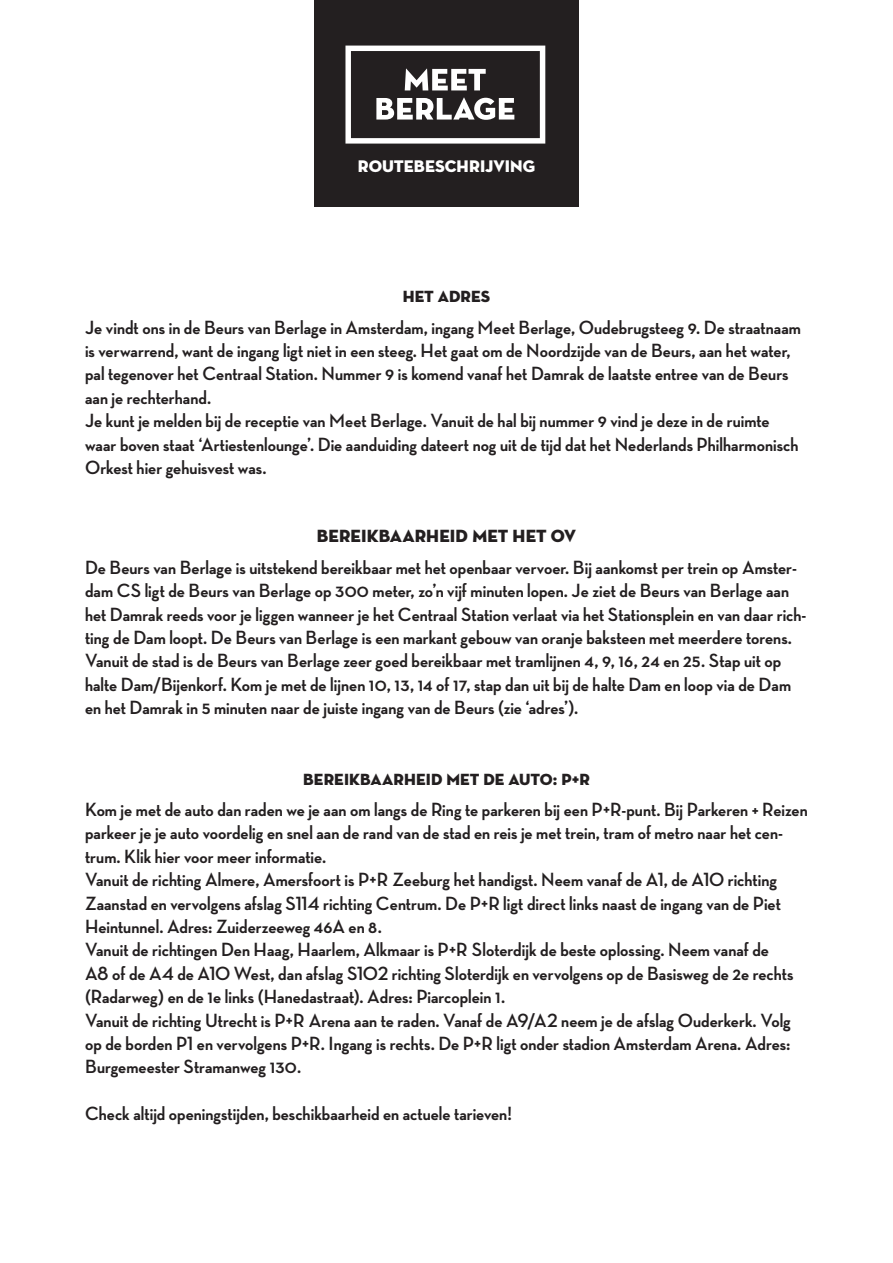
<style>
.page{position:relative;width:893px;height:1263px;background:#fff}
.page>*{position:absolute;margin:0;border:0;box-sizing:border-box;transform-origin:0 0}
.t1{font:700 19.5px/23.4px "Neutra Disp";color:#231f20}
.t2{font:18px "Neutra Disp Titling";letter-spacing:.005em;color:#231f20}
.t3{font:17.1px "Neutra Disp Titling";color:#fff}
.t4{font:16.5px "Neutra Disp Titling";letter-spacing:.01em;color:#231f20}
</style>
<div class="page">
<div style="left:314px;top:0;width:265px;height:206px;background:#231f20"></div>
<svg style="left:345px;top:46px;width:200px;height:98px"></svg>
<p class="t3" style="left:358px;top:156px;width:179px">ROUTEBESCHRIJVING</p>
<p class="t4" style="left:403px;top:286px;width:89px">HET ADRES</p>
<p class="t1" style="left:85px;top:316px;width:717px">Je vindt ons in de Beurs van Berlage in Amsterdam, ingang Meet Berlage, Oudebrugsteeg 9. De straatnaam is verwarrend, want de ingang ligt niet in een steeg. Het gaat om de Noordzijde van de Beurs, aan het water, pal tegenover het Centraal Station. Nummer 9 is komend vanaf het Damrak de laatste entree van de Beurs aan je rechterhand.</p>
<p class="t1" style="left:85px;top:409px;width:715px">Je kunt je melden bij de receptie van Meet Berlage. Vanuit de hal bij nummer 9 vind je deze in de ruimte waar boven staat ‘Artiestenlounge’. Die aanduiding dateert nog uit de tijd dat het Nederlands Philharmonisch<br>Orkest hier gehuisvest was.</p>
<p class="t2" style="left:317px;top:525px;width:261px">BEREIKBAARHEID MET HET OV</p>
<p class="t1" style="left:85px;top:556px;width:723px">De Beurs van Berlage is uitstekend bereikbaar met het openbaar vervoer. Bij aankomst per trein op Amster&shy;dam CS ligt de Beurs van Berlage op 300 meter, zo’n vijf minuten lopen. Je ziet de Beurs van Berlage aan het Damrak reeds voor je liggen wanneer je het Centraal Station verlaat via het Stationsplein en van daar rich&shy;ting de Dam loopt. De Beurs van Berlage is een markant gebouw van oranje baksteen met meerdere torens.</p>
<p class="t1" style="left:85px;top:649px;width:707px">Vanuit de stad is de Beurs van Berlage zeer goed bereikbaar met tramlijnen 4, 9, 16, 24 en 25. Stap uit op halte Dam/Bijenkorf. Kom je met de lijnen 10, 13, 14 of 17, stap dan uit bij de halte Dam en loop via de Dam en het Damrak in 5 minuten naar de juiste ingang van de Beurs (zie ‘adres’).</p>
<p class="t4" style="left:303px;top:768px;width:288px">BEREIKBAARHEID MET DE AUTO: P+R</p>
<p class="t1" style="left:85px;top:798px;width:724px">Kom je met de auto dan raden we je aan om langs de Ring te parkeren bij een P+R-punt. Bij Parkeren + Reizen parkeer je je auto voordelig en snel aan de rand van de stad en reis je met trein, tram of metro naar het cen&shy;trum. Klik hier voor meer informatie.</p>
<p class="t1" style="left:85px;top:868px;width:697px">Vanuit de richting Almere, Amersfoort is P+R Zeeburg het handigst. Neem vanaf de A1, de A10 richting<br>Zaanstad en vervolgens afslag S114 richting Centrum. De P+R ligt direct links naast de ingang van de Piet<br>Heintunnel. Adres: Zuiderzeeweg 46A en 8.</p>
<p class="t1" style="left:85px;top:938px;width:710px">Vanuit de richtingen Den Haag, Haarlem, Alkmaar is P+R Sloterdijk de beste oplossing. Neem vanaf de<br>A8 of de A4 de A10 West, dan afslag S102 richting Sloterdijk en vervolgens op de Basisweg de 2e rechts (Radarweg) en de 1e links (Hanedastraat). Adres: Piarcoplein 1.</p>
<p class="t1" style="left:85px;top:1009px;width:707px;text-align:justify">Vanuit de richting Utrecht is P+R Arena aan te raden. Vanaf de A9/A2 neem je de afslag Ouderkerk. Volg op de borden P1 en vervolgens P+R. Ingang is rechts. De P+R ligt onder stadion Amsterdam Arena. Adres:<br>Burgemeester Stramanweg 130.</p>
<p class="t1" style="left:85px;top:1102px;width:428px">Check altijd openingstijden, beschikbaarheid en actuele tarieven!</p>
</div>
